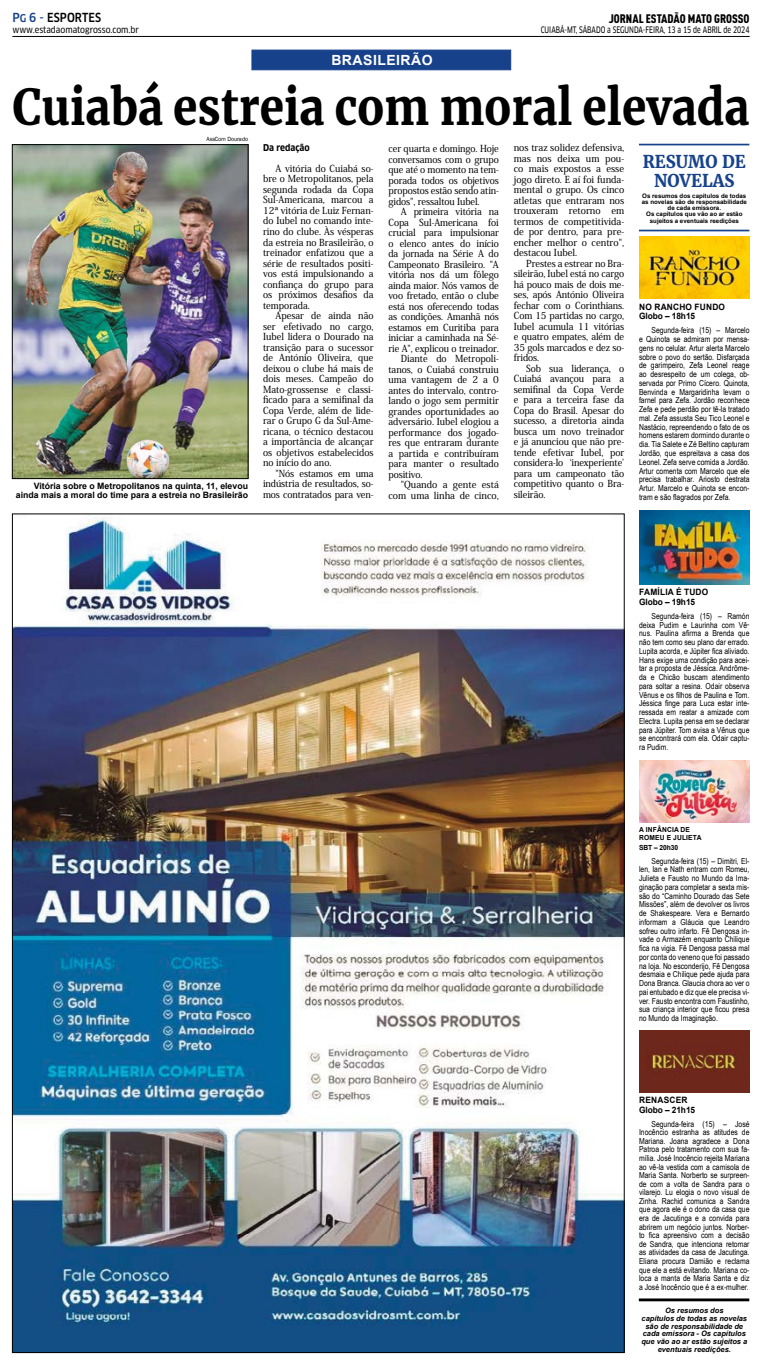
<style>
.page{position:relative;width:762px;height:1365px;background:#fff}
.page>*{position:absolute;margin:0;border:0;box-sizing:border-box;transform-origin:0 0}
.t1{font:700 49px "Merriweather";color:#000;scale:.9 1}
.t2{font:700 17.5px/19.2px "Merriweather";color:#17428b;text-align:center;scale:.95 1}
.t3{font:700 14px "Arial";letter-spacing:.035em;color:#fff}
.t4{font:12.25px "DIN Cond Black Alternate";color:#000}
.t5{font:500 condensed 12.25px "Clan OT";letter-spacing:.01em;color:#000;scale:.95 1}
.t6{font:500 9.62px/10.5px "Koz Min Pro";letter-spacing:-.01em;color:#000;text-align:justify;scale:.95 1}
.t7{font:500 9.62px/10.5px "Koz Min Pro";letter-spacing:-.01em;color:#000;text-align:justify}
.t8{font:700 condensed 9.19px "Clan OT";color:#000}
.t9{font:700 8.75px/9.6px "Arial";color:#000;text-align:right}
.t10{font:8.75px "Clan OT Narrow News";color:#000;scale:.8 1}
.t11{font:700 8.75px/9.6px "Arial";color:#000;scale:.95 1}
.t12{font:8.75px "Clan OT Narrow News";color:#000}
.t13{font:700 8.75px/9.6px "Arial";letter-spacing:.025em;color:#000;scale:.95 1}
.t14{font:8.31px/8.8px "Arial Narrow";color:#000;text-align:justify}
.t15{font:italic 700 7.44px/7.9px "Arial";color:#000;text-align:center}
.t16{font:700 7px/7.9px "Arial";letter-spacing:.025em;color:#000;scale:.95 1}
.t17{font:700 7px "Arial";letter-spacing:-.01em;color:#000;scale:.95 1}
.t18{font:700 6.12px/6.1px "Arial";color:#000;text-align:center}
.t19{font:6.12px "Franklin Gothic";letter-spacing:-.01em;color:#000;scale:.95 1}
.s1{color:#17428b}
.s2{font-size:10.5px;color:#17428b}
</style>
<div class="page">
<hr style="left:12px;top:36px;width:737px;height:1px;background:#000">
<div style="left:251px;top:50px;width:260px;height:20px;background:#17428b;border:1px solid #17428b"></div>
<hr style="left:638px;top:230px;width:111px;height:1px;background:#17428b">
<hr style="left:638px;top:144px;width:111px;height:1px;background:#17428b">
<hr style="left:638px;top:1298px;width:111px;height:3px;background:#000">
<img style="left:639px;top:760px;width:110px;height:62px">
<img style="left:639px;top:1030px;width:110px;height:62px">
<img style="left:639px;top:510px;width:110px;height:74px">
<img style="left:14px;top:146px;width:232px;height:330px">
<div style="left:12px;top:144px;width:236px;height:334px;border:1px solid #000"></div>
<img style="left:14px;top:517px;width:608px;height:833px">
<img style="left:639px;top:236px;width:110px;height:62px">
<h3 class="t5" style="left:12px;top:10px;width:95px"><span class="s1">P</span><span class="s2">G</span> <span class="s1">6 -</span> ESPORTES</h3>
<p class="t12" style="left:12px;top:24px;width:128px">www.estadaomatogrosso.com.br</p>
<h3 class="t3" style="left:331px;top:51px;width:103px">BRASILEIRÃO</h3>
<h3 class="t4" style="left:608px;top:11px;width:142px">JORNAL ESTADÃO MATO GROSSO</h3>
<p class="t10" style="left:540px;top:25px;width:262px">CUIABÁ-MT, SÁBADO a SEGUNDA-FEIRA, 13 a 15 de ABRIL de 2024</p>
<h1 class="t1" style="left:12px;top:76px;width:820px">Cuiabá estreia com moral elevada</h1>
<p class="t19" style="left:206px;top:135px;width:45px">AssCom Dourado</p>
<p class="t9" style="left:16px;top:481px;width:233px">Vitória sobre o Metropolitanos na quinta, 11, elevou ainda mais a moral do time para a estreia no Brasileirão</p>
<p class="t8" style="left:263px;top:142px;width:48px">Da redação</p>
<p class="t6" style="left:263px;top:163px;width:118px;text-indent:12px">A vitória do Cuiabá so&shy;bre o Metropolitanos, pela segunda rodada da Copa Sul-Americana, marcou a 12ª vitória de Luiz Fernan&shy;do Iubel no comando inte&shy;rino do clube. Às vésperas da estreia no Brasileirão, o treinador enfatizou que a série de resultados positi&shy;vos está impulsionando a confiança do grupo para os próximos desafios da temporada.</p>
<p class="t6" style="left:263px;top:310px;width:118px;text-indent:12px">Apesar de ainda não ser efetivado no cargo, Iubel lidera o Dourado na transição para o sucessor de António Oliveira, que deixou o clube há mais de dois meses. Campeão do Mato-grossense e classi&shy;ficado para a semifinal da Copa Verde, além de lide&shy;rar o Grupo G da Sul-Ame&shy;ricana, o técnico destacou a importância de alcançar os objetivos estabelecidos no início do ano.</p>
<p class="t6" style="left:263px;top:467px;width:118px;text-indent:12px">"Nós estamos em uma indústria de resultados, so&shy;mos contratados para ven-</p>
<p class="t6" style="left:388px;top:143px;width:118px">cer quarta e domingo. Hoje conversamos com o grupo que até o momento na tem&shy;porada todos os objetivos propostos estão sendo atin&shy;gidos", ressaltou Iubel.</p>
<p class="t6" style="left:401px;top:206px;width:105px">A primeira vitória na</p>
<p class="t6" style="left:388px;top:216px;width:118px">Copa Sul-Americana foi</p>
<p class="t6" style="left:388px;top:227px;width:118px">crucial para impulsionar</p>
<p class="t6" style="left:388px;top:237px;width:118px">o elenco antes do início</p>
<p class="t6" style="left:388px;top:248px;width:118px">da jornada na Série A do</p>
<p class="t6" style="left:388px;top:258px;width:118px">Campeonato Brasileiro. "A</p>
<p class="t6" style="left:388px;top:269px;width:118px">vitória nos dá um fôlego</p>
<p class="t6" style="left:388px;top:279px;width:118px">ainda maior. Nós vamos de</p>
<p class="t6" style="left:388px;top:290px;width:118px">voo fretado, então o clube</p>
<p class="t6" style="left:388px;top:300px;width:118px">está nos oferecendo todas</p>
<p class="t6" style="left:388px;top:311px;width:118px">as condições. Amanhã nós</p>
<p class="t6" style="left:388px;top:321px;width:118px">estamos em Curitiba para</p>
<p class="t6" style="left:388px;top:332px;width:118px">iniciar a caminhada na Sé-</p>
<p class="t6" style="left:388px;top:342px;width:118px">rie A", explicou o treinador.</p>
<p class="t6" style="left:401px;top:353px;width:105px">Diante do Metropoli-</p>
<p class="t6" style="left:388px;top:363px;width:118px">tanos, o Cuiabá construiu</p>
<p class="t6" style="left:388px;top:374px;width:118px">uma vantagem de 2 a 0</p>
<p class="t6" style="left:388px;top:384px;width:118px">antes do intervalo, contro-</p>
<p class="t6" style="left:388px;top:395px;width:118px">lando o jogo sem permitir</p>
<p class="t6" style="left:388px;top:405px;width:118px">grandes oportunidades ao</p>
<p class="t6" style="left:388px;top:416px;width:118px">adversário. Iubel elogiou a</p>
<p class="t6" style="left:388px;top:426px;width:118px">performance dos jogado-</p>
<p class="t6" style="left:388px;top:437px;width:118px">res que entraram durante</p>
<p class="t6" style="left:388px;top:447px;width:118px">a partida e contribuíram</p>
<p class="t6" style="left:388px;top:458px;width:118px">para manter o resultado</p>
<p class="t6" style="left:388px;top:468px;width:37px">positivo.</p>
<p class="t7" style="left:401px;top:479px;width:99px">"Quando a gente está</p>
<p class="t7" style="left:388px;top:489px;width:112px">com uma linha de cinco,</p>
<p class="t7" style="left:513px;top:142px;width:112px">nos traz solidez defensiva, mas nos deixa um pou&shy;co mais expostos a esse jogo direto. E aí foi funda&shy;mental o grupo. Os cinco atletas que entraram nos trouxeram retorno em termos de competitivida&shy;de por dentro, para pre&shy;encher melhor o centro", destacou Iubel.</p>
<p class="t6" style="left:513px;top:257px;width:118px;text-indent:12px">Prestes a estrear no Bra&shy;sileirão, Iubel está no cargo há pouco mais de dois me&shy;ses, após António Oliveira fechar com o Corinthians.<br>Com 15 partidas no cargo, Iubel acumula 11 vitórias e quatro empates, além de 35 gols marcados e dez so&shy;fridos.</p>
<p class="t6" style="left:513px;top:362px;width:118px;text-indent:12px">Sob sua liderança, o Cuiabá avançou para a semifinal da Copa Verde e para a terceira fase da Copa do Brasil. Apesar do sucesso, a diretoria ainda busca um novo treinador e já anunciou que não pre&shy;tende efetivar Iubel, por considera-lo ‘inexperiente’ para um campeonato tão competitivo quanto o Bra&shy;sileirão.</p>
<h2 class="t2" style="left:642px;top:152px;width:110px">RESUMO DE<br>NOVELAS</h2>
<p class="t18" style="left:641px;top:193px;width:107px">Os resumos dos capítulos de todas as novelas são de responsabilidade de cada emissora.<br>Os capítulos que vão ao ar estão sujeitos a eventuais reedições</p>
<p class="t13" style="left:639px;top:302px;width:92px">NO RANCHO FUNDO<br>Globo – 18h15</p>
<p class="t14" style="left:639px;top:326px;width:112px;text-indent:12px">Segunda-feira (15) – Marcelo e Quinota se admiram por mensa&shy;gens no celular. Artur alerta Marcelo sobre o povo do sertão. Disfarçada de garimpeiro, Zefa Leonel reage ao desrespeito de um colega, ob&shy;servada por Primo Cícero. Quinota, Benvinda e Margaridinha levam o farnel para Zefa. Jordão reconhece Zefa e pede perdão por tê-la tratado mal. Zefa assusta Seu Tico Leonel e Nastácio, repreendendo o fato de os homens estarem dormindo durante o dia. Tia Salete e Zé Beltino capturam Jordão, que espreitava a casa dos Leonel. Zefa serve comida a Jordão.<br>Artur comenta com Marcelo que ele precisa trabalhar. Ariosto destrata Artur. Marcelo e Quinota se encon&shy;tram e são flagrados por Zefa.</p>
<p class="t11" style="left:639px;top:587px;width:74px">FAMÍLIA É TUDO<br>Globo – 19h15</p>
<p class="t14" style="left:639px;top:611px;width:112px;text-indent:12px">Segunda-feira (15) – Ramón deixa Pudim e Laurinha com Vê&shy;nus. Paulina afirma a Brenda que não tem como seu plano dar errado.<br>Lupita acorda, e Júpiter fica aliviado.<br>Hans exige uma condição para acei&shy;tar a proposta de Jéssica. Andrôme&shy;da e Chicão buscam atendimento para soltar a resina. Odair observa Vênus e os filhos de Paulina e Tom.<br>Jéssica finge para Luca estar inte&shy;ressada em reatar a amizade com Electra. Lupita pensa em se declarar para Júpiter. Tom avisa a Vênus que se encontrará com ela. Odair captu&shy;ra Pudim.</p>
<p class="t16" style="left:639px;top:825px;width:67px">A INFÂNCIA DE<br>ROMEU E JULIETA</p>
<p class="t17" style="left:639px;top:842px;width:43px">SBT – 20h30</p>
<p class="t14" style="left:639px;top:855px;width:112px;text-indent:12px">Segunda-feira (15) – Dimitri, El&shy;len, Ian e Nath entram com Romeu, Julieta e Fausto no Mundo da Ima&shy;ginação para completar a sexta mis&shy;são do “Caminho Dourado das Sete Missões”, além de devolver os livros de Shakespeare. Vera e Bernardo informam a Gláucia que Leandro sofreu outro infarto. Fê Dengosa in&shy;vade o Armazém enquanto Chilique fica na vigia. Fê Dengosa passa mal por conta do veneno que foi passado na loja. No esconderijo, Fê Dengosa desmaia e Chilique pede ajuda para Dona Branca. Glaucia chora ao ver o pai entubado e diz que ele precisa vi&shy;ver. Fausto encontra com Faustinho, sua criança interior que ficou presa no Mundo da Imaginação.</p>
<p class="t11" style="left:639px;top:1095px;width:61px">RENASCER<br>Globo – 21h15</p>
<p class="t14" style="left:639px;top:1118px;width:112px;text-indent:12px">Segunda-feira (15) – José Inocêncio estranha as atitudes de Mariana. Joana agradece a Dona Patroa pelo tratamento com sua fa&shy;mília. José Inocêncio rejeita Mariana ao vê-la vestida com a camisola de Maria Santa. Norberto se surpreen&shy;de com a volta de Sandra para o vilarejo. Lu elogia o novo visual de Zinha. Rachid comunica a Sandra que agora ele é o dono da casa que era de Jacutinga e a convida para abrirem um negócio juntos. Norber&shy;to fica apreensivo com a decisão de Sandra, que intenciona retomar as atividades da casa de Jacutinga.<br>Eliana procura Damião e reclama que ele a está evitando. Mariana co&shy;loca a manta de Maria Santa e diz a José Inocêncio que é a ex-mulher.</p>
<p class="t15" style="left:641px;top:1306px;width:107px">Os resumos dos<br>capítulos de todas as novelas são de responsabilidade de cada emissora - Os capítulos que vão ao ar estão sujeitos a eventuais reedições.</p>
</div>
